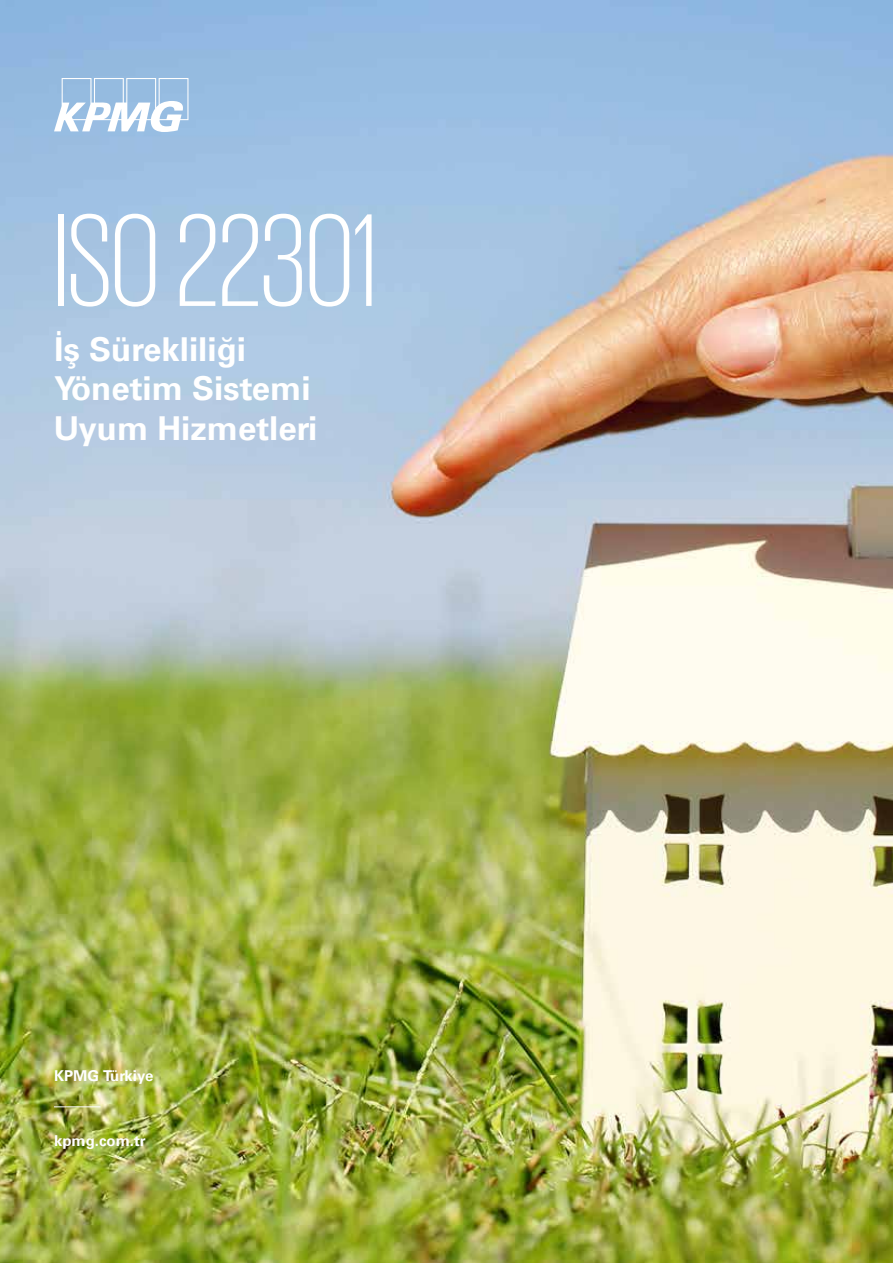
<style>
.page{position:relative;width:893px;height:1263px;background:#fff}
.page>*{position:absolute;margin:0;border:0;box-sizing:border-box;transform-origin:0 0}
.t1{font:300 135px "KPMG";letter-spacing:-.005em;color:#fff}
.t2{font:700 33px/39.6px "Universfor KPMG";color:#fff}
.t3{font:700 15px "Universfor KPMG";color:#fff}
</style>
<div class="page">
<img style="left:0;top:0;width:893px;height:1263px">
<svg style="left:54px;top:78px;width:134px;height:54px"></svg>
<hr style="left:54px;top:1106px;width:46px;height:1px;background:#fff">
<h1 class="t1" style="left:54px;top:196px;width:326px">ISO 22301</h1>
<p class="t2" style="left:54px;top:329px;width:265px">İş Sürekliliği<br>Yönetim Sistemi<br>Uyum Hizmetleri</p>
<p class="t3" style="left:54px;top:1067px;width:101px">KPMG Türkiye</p>
<p class="t3" style="left:54px;top:1132px;width:93px">kpmg.com.tr</p>
</div>
